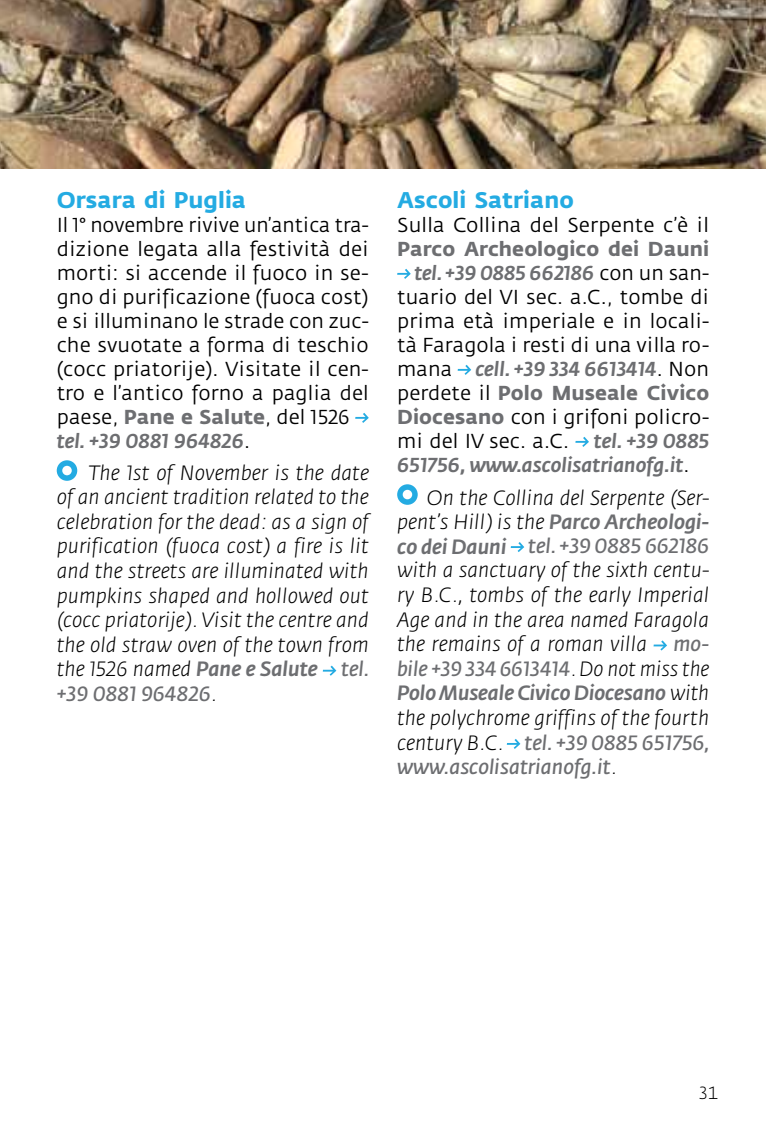
<style>
.page{position:relative;width:766px;height:1134px;background:#fff}
.page>*{position:absolute;margin:0;border:0;box-sizing:border-box;transform-origin:0 0}
.t1{font:700 22.5px "Fedra Sans";letter-spacing:.005em;color:#24abe2}
.t2{font:italic 300 20.5px/24.5px "Fedra Sans";letter-spacing:.005em;color:#000;text-align:justify}
.t3{font:italic 20.5px/24.5px "Fedra Sans";letter-spacing:.005em;color:#6d6e71;text-align:justify}
.t4{font:20px/24px "Fedra Sans";letter-spacing:.005em;color:#000}
.t5{font:italic 500 20px "Fedra Sans";letter-spacing:.005em;color:#6d6e71}
.t6{font:700 20px "Fedra Sans";letter-spacing:.005em;color:#6d6e71}
.t7{font:300 17.5px "Fedra Mono";color:#000}
.s1{font-weight:700;color:#6d6e71}
.s2{font-weight:500;font-style:italic;color:#6d6e71}
.s3{font-weight:500;color:#6d6e71}
.s4{font-weight:400;color:#6d6e71}
.s5{font-weight:400;font-style:normal;color:#000}
.s6{font-weight:400;color:#000}
.s7{font-weight:300;color:#000}
.s8{font-weight:500}
</style>
<div class="page">
<svg style="left:355px;top:413px;width:14px;height:10px"></svg>
<svg style="left:57px;top:460px;width:20px;height:21px"></svg>
<svg style="left:323px;top:666px;width:13px;height:10px"></svg>
<svg style="left:397px;top:269px;width:13px;height:10px"></svg>
<svg style="left:457px;top:365px;width:14px;height:10px"></svg>
<svg style="left:575px;top:437px;width:14px;height:10px"></svg>
<svg style="left:397px;top:484px;width:20px;height:21px"></svg>
<svg style="left:510px;top:542px;width:14px;height:10px"></svg>
<svg style="left:653px;top:640px;width:14px;height:10px"></svg>
<svg style="left:506px;top:739px;width:14px;height:10px"></svg>
<img style="left:0;top:0;width:765px;height:169px">
<p class="t1" style="left:57px;top:186px;width:191px">Orsara di Puglia</p>
<p class="t4" style="left:57px;top:213px;width:313px">Il 1° novembre rivive un’antica tra&shy;dizione legata alla festività dei morti: si accende il fuoco in se&shy;gno di purificazione (fuoca cost) e si illuminano le strade con zuc&shy;che svuotate a forma di teschio (cocc priatorije). Visitate il cen&shy;tro e l’antico forno a paglia del paese, <span class="s1">Pane e Salute</span>, del 1526 <span class="s2">tel. +39 0881 964826</span>.</p>
<p class="t2" style="left:57px;top:461px;width:314px;text-indent:32px">The 1st of November is the date of an ancient tradition related to the celebration for the dead: as a sign of purification (fuoca cost) a fire is lit and the streets are illuminated with pumpkins shaped and hollowed out (cocc priatorije). Visit the centre and the old straw oven of the town from the 1526 named <span class="s3">Pane e Salute</span> <span class="s4">tel. +39 0881 964826</span>.</p>
<p class="t1" style="left:397px;top:186px;width:178px">Ascoli Satriano</p>
<p class="t4" style="left:397px;top:213px;width:313px">Sulla Collina del Serpente c’è il</p>
<p class="t6" style="left:397px;top:236px;width:313px">Parco Archeologico dei Dauni</p>
<p class="t5" style="left:414px;top:261px;width:296px">tel. +39 0885 662186 <span class="s5">con un san-</span></p>
<p class="t4" style="left:397px;top:285px;width:313px">tuario del VI sec. a.C., tombe di</p>
<p class="t4" style="left:397px;top:309px;width:313px">prima età imperiale e in locali-</p>
<p class="t4" style="left:397px;top:333px;width:313px">tà Faragola i resti di una villa ro-</p>
<p class="t5" style="left:397px;top:357px;width:313px"><span class="s5">mana</span> cell. +39 334 6613414<span class="s5">. Non</span></p>
<p class="t6" style="left:397px;top:380px;width:313px"><span class="s6">perdete il</span> Polo Museale Civico</p>
<p class="t4" style="left:397px;top:405px;width:313px"><span class="s1">Diocesano</span> con i grifoni policro-</p>
<p class="t4" style="left:397px;top:429px;width:313px">mi del IV sec. a.C. <span class="s2">tel. +39 0885</span></p>
<p class="t5" style="left:397px;top:453px;width:294px">651756, www.ascolisatrianofg.it<span class="s5">.</span></p>
<p class="t2" style="left:397px;top:486px;width:313px;text-indent:30px">On the Collina del Serpente (Ser&shy;pent’s Hill) is the <span class="s3">Parco Archeologi&shy;co dei Dauni</span> <span class="s4">tel. +39 0885 662186 </span>with a sanctuary of the sixth centu&shy;ry B.C., tombs of the early Imperial Age and in the area named Faragola the remains of a roman villa</p>
<p class="t3" style="left:397px;top:632px;width:314px;text-indent:276px">mo&shy;bile +39 334 6613414<span class="s7">. Do not miss the </span><span class="s8">Polo Museale Civico Diocesano</span> <span class="s7">with the polychrome griffins of the fourth century B.C.</span> tel. +39 0885 651756, www.ascolisatrianofg.it<span class="s7">.</span></p>
<p class="t7" style="left:697px;top:1082px;width:23px">31</p>
</div>
